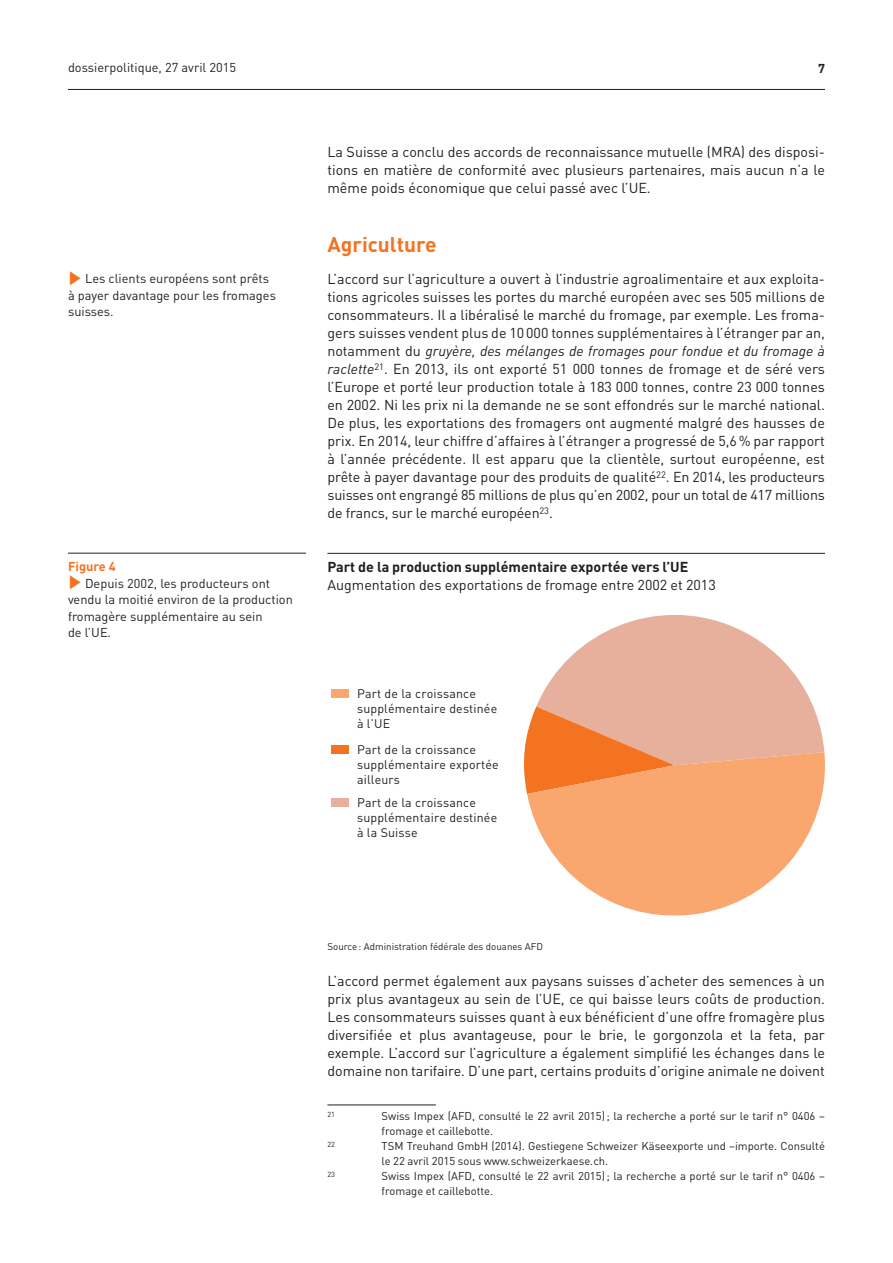
<style>
.page{position:relative;width:893px;height:1263px;background:#fff}
.page>*{position:absolute;margin:0;border:0;box-sizing:border-box;transform-origin:0 0}
.t1{font:700 21px "DIN";color:#f47321}
.t2{font:14.25px/18px "DIN";color:#231f20;text-align:justify}
.t3{font:700 14.25px "DIN";color:#231f20}
.t4{font:12.75px/16.5px "DIN";color:#231f20}
.t5{font:700 12.75px "DIN";color:#f47321}
.t6{font:700 12.75px "DIN";color:#231f20}
.t7{font:12.45px/14.9px "DIN";letter-spacing:.015em;color:#231f20}
.t8{font:11.25px/15px "DIN";color:#231f20}
.t9{font:9.75px "DIN";color:#231f20}
.t10{font:7.35px "DIN";color:#231f20}
.s1{color:#f47321}
.s2{font-style:italic}
</style>
<div class="page">
<hr style="left:68px;top:89px;width:757px;height:1px;background:#231f20">
<hr style="left:327px;top:553px;width:498px;height:1px;background:#231f20">
<svg style="left:524px;top:615px;width:300px;height:178px"></svg>
<svg style="left:527px;top:752px;width:298px;height:163px;fill:#f9a66f"></svg>
<div style="left:332px;top:689px;width:17px;height:9px;background:#f9a66f"></div>
<div style="left:332px;top:745px;width:17px;height:9px;background:#f47321"></div>
<div style="left:332px;top:798px;width:17px;height:9px;background:#e7b09d"></div>
<hr style="left:327px;top:1105px;width:109px;height:1px;background:#231f20">
<hr style="left:68px;top:553px;width:238px;height:1px;background:#231f20">
<p class="t4" style="left:68px;top:59px;width:170px">dossierpolitique, 27 avril 2015</p>
<p class="t6" style="left:818px;top:60px;width:8px">7</p>
<p class="t4" style="left:68px;top:270px;width:209px"><span class="s1">✓</span> Les clients européens sont prêts à payer davantage pour les fromages suisses.</p>
<p class="t5" style="left:68px;top:558px;width:49px">Figure 4</p>
<p class="t4" style="left:68px;top:575px;width:226px"><span class="s1">✓</span> Depuis 2002, les producteurs ont vendu la moitié environ de la production fromagère supplémentaire au sein<br>de l’UE.</p>
<p class="t2" style="left:327px;top:143px;width:499px">La Suisse a conclu des accords de reconnaissance mutuelle (MRA) des disposi&shy;tions en matière de conformité avec plusieurs partenaires, mais aucun n’a le même poids économique que celui passé avec l’UE.</p>
<h1 class="t1" style="left:327px;top:231px;width:111px">Agriculture</h1>
<p class="t2" style="left:327px;top:269px;width:499px">L’accord sur l’agriculture a ouvert à l’industrie agroalimentaire et aux exploita&shy;tions agricoles suisses les portes du marché européen avec ses 505 millions de consommateurs. Il a libéralisé le marché du fromage, par exemple. Les froma&shy;gers suisses vendent plus de 10000 tonnes supplémentaires à l’étranger par an, notamment du <span class="s2">gruyère, des mélanges de fromages pour fondue et du fromage à raclette</span><sup>21</sup>. En 2013, ils ont exporté 51 000 tonnes de fromage et de séré vers l’Europe et porté leur production totale à 183 000 tonnes, contre 23 000 tonnes en 2002. Ni les prix ni la demande ne se sont effondrés sur le marché national.<br>De plus, les exportations des fromagers ont augmenté malgré des hausses de prix. En 2014, leur chiffre d’affaires à l’étranger a progressé de 5,6% par rapport à l’année précédente. Il est apparu que la clientèle, surtout européenne, est prête à payer davantage pour des produits de qualité<sup>22</sup>. En 2014, les producteurs suisses ont engrangé 85 millions de plus qu’en 2002, pour un total de 417 millions de francs, sur le marché européen<sup>23</sup>.</p>
<p class="t3" style="left:327px;top:557px;width:362px">Part de la production supplémentaire exportée vers l’UE</p>
<p class="t2" style="left:327px;top:575px;width:390px">Augmentation des exportations de fromage entre 2002 et 2013</p>
<p class="t7" style="left:357px;top:686px;width:142px">Part de la croissance supplémentaire destinée à l’UE</p>
<p class="t7" style="left:357px;top:742px;width:143px">Part de la croissance supplémentaire exportée ailleurs</p>
<p class="t7" style="left:357px;top:795px;width:142px">Part de la croissance supplémentaire destinée à la Suisse</p>
<p class="t9" style="left:327px;top:940px;width:217px">Source: Administration fédérale des douanes AFD</p>
<p class="t2" style="left:327px;top:971px;width:499px">L’accord permet également aux paysans suisses d’acheter des semences à un prix plus avantageux au sein de l’UE, ce qui baisse leurs coûts de production.<br>Les consommateurs suisses quant à eux bénéficient d’une offre fromagère plus diversifiée et plus avantageuse, pour le brie, le gorgonzola et la feta, par exemple. L’accord sur l’agriculture a également simplifié les échanges dans le domaine non tarifaire. D’une part, certains produits d’origine animale ne doivent</p>
<p class="t10" style="left:327px;top:1110px;width:9px">21</p>
<p class="t8" style="left:382px;top:1108px;width:445px">Swiss Impex (AFD, consulté le 22 avril 2015); la recherche a porté sur le tarif n° 0406 – fromage et caillebotte.</p>
<p class="t10" style="left:327px;top:1140px;width:9px">22</p>
<p class="t8" style="left:382px;top:1138px;width:445px">TSM Treuhand GmbH (2014). Gestiegene Schweizer Käseexporte und –importe. Consulté le 22 avril 2015 sous www.schweizerkaese.ch.</p>
<p class="t10" style="left:327px;top:1170px;width:9px">23</p>
<p class="t8" style="left:382px;top:1168px;width:445px">Swiss Impex (AFD, consulté le 22 avril 2015); la recherche a porté sur le tarif n° 0406 – fromage et caillebotte.</p>
</div>
